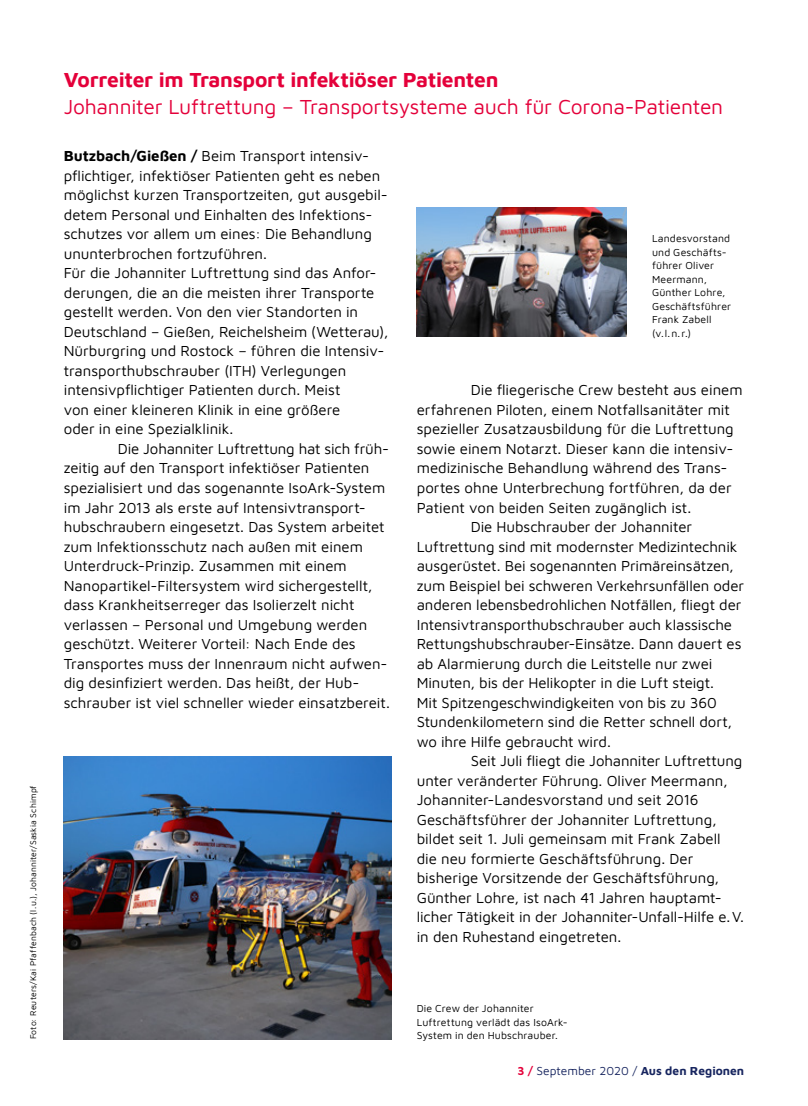
<style>
.page{position:relative;width:808px;height:1106px;background:#fff}
.page>*{position:absolute;margin:0;border:0;box-sizing:border-box;transform-origin:0 0}
.t1{font:21px "Maven Pro";letter-spacing:-.01em;color:#e4003a}
.t2{font:700 21px "Maven Pro";letter-spacing:-.015em;color:#e4003a}
.t3{font:15px/19.5px "Maven Pro";color:#000}
.t4{font:12px "Maven Pro";color:#17255f}
.t5{font:10.5px/13.5px "Maven Pro";letter-spacing:.015em;color:#000}
.t6{font:8.55px "Maven Pro";letter-spacing:.02em;color:#000}
.s1{font-weight:700}
.s2{font-weight:700;color:#e4003a}
</style>
<div class="page">
<img style="left:64px;top:757px;width:327px;height:282px">
<img style="left:417px;top:207px;width:209px;height:130px">
<p class="t6" style="left:27px;top:1039px;width:255px;rotate:-90deg">Foto: Reuters/Kai Pfaffenbach (l.u.), Johanniter/Saskia Schimpf</p>
<h1 class="t2" style="left:64px;top:66px;width:436px">Vorreiter im Transport infektiöser Patienten</h1>
<h1 class="t1" style="left:64px;top:93px;width:661px">Johanniter Luftrettung – Transportsysteme auch für Corona-Patienten</h1>
<p class="t3" style="left:64px;top:145px;width:326px"><span class="s1">Butzbach/Gießen /</span> Beim Transport intensiv&shy;pflichtiger, infektiöser Patienten geht es neben möglichst kurzen Transportzeiten, gut ausgebil&shy;detem Personal und Einhalten des Infektions&shy;schutzes vor allem um eines: Die Behandlung ununterbrochen fortzuführen.<br>Für die Johanniter Luftrettung sind das Anfor&shy;derungen, die an die meisten ihrer Transporte gestellt werden. Von den vier Standorten in Deutschland – Gießen, Reichelsheim (Wetterau), Nürburgring und Rostock – führen die Intensiv&shy;transporthubschrauber (ITH) Verlegungen intensivpflichtiger Patienten durch. Meist<br>von einer kleineren Klinik in eine größere<br>oder in eine Spezialklinik.</p>
<p class="t3" style="left:64px;top:438px;width:328px;text-indent:54px">Die Johanniter Luftrettung hat sich früh&shy;zeitig auf den Transport infektiöser Patienten spezialisiert und das sogenannte IsoArk-System im Jahr 2013 als erste auf Intensivtransport&shy;hubschraubern eingesetzt. Das System arbeitet zum Infektionsschutz nach außen mit einem Unterdruck-Prinzip. Zusammen mit einem Nanopartikel-Filtersystem wird sichergestellt, dass Krankheitserreger das Isolierzelt nicht verlassen – Personal und Umgebung werden geschützt. Weiterer Vorteil: Nach Ende des Transportes muss der Innenraum nicht aufwen&shy;dig desinfiziert werden. Das heißt, der Hub&shy;schrauber ist viel schneller wieder einsatzbereit.</p>
<p class="t5" style="left:652px;top:231px;width:81px">Landesvorstand und Geschäfts&shy;führer Oliver<br>Meermann,<br>Günther Lohre,<br>Geschäftsführer<br>Frank Zabell (v.l.n.r.)</p>
<p class="t3" style="left:471px;top:379px;width:273px">Die fliegerische Crew besteht aus einem</p>
<p class="t3" style="left:417px;top:399px;width:315px">erfahrenen Piloten, einem Notfallsanitäter mit</p>
<p class="t3" style="left:417px;top:418px;width:319px">spezieller Zusatzausbildung für die Luftrettung</p>
<p class="t3" style="left:417px;top:438px;width:318px">sowie einem Notarzt. Dieser kann die intensiv-</p>
<p class="t3" style="left:417px;top:457px;width:312px">medizinische Behandlung während des Trans-</p>
<p class="t3" style="left:417px;top:477px;width:316px">portes ohne Unterbrechung fortführen, da der</p>
<p class="t3" style="left:417px;top:496px;width:276px">Patient von beiden Seiten zugänglich ist.</p>
<p class="t3" style="left:471px;top:516px;width:223px">Die Hubschrauber der Johanniter</p>
<p class="t3" style="left:417px;top:535px;width:322px">Luftrettung sind mit modernster Medizintechnik</p>
<p class="t3" style="left:417px;top:555px;width:319px">ausgerüstet. Bei sogenannten Primäreinsätzen,</p>
<p class="t3" style="left:417px;top:574px;width:329px">zum Beispiel bei schweren Verkehrsunfällen oder</p>
<p class="t3" style="left:417px;top:594px;width:326px">anderen lebensbedrohlichen Notfällen, fliegt der</p>
<p class="t3" style="left:417px;top:613px;width:317px">Intensivtransporthubschrauber auch klassische</p>
<p class="t3" style="left:417px;top:633px;width:326px">Rettungshubschrauber-Einsätze. Dann dauert es</p>
<p class="t3" style="left:417px;top:652px;width:297px">ab Alarmierung durch die Leitstelle nur zwei</p>
<p class="t3" style="left:417px;top:672px;width:299px">Minuten, bis der Helikopter in die Luft steigt.</p>
<p class="t3" style="left:417px;top:691px;width:302px">Mit Spitzengeschwindigkeiten von bis zu 360</p>
<p class="t3" style="left:417px;top:711px;width:317px">Stundenkilometern sind die Retter schnell dort,</p>
<p class="t3" style="left:417px;top:730px;width:196px">wo ihre Hilfe gebraucht wird.</p>
<p class="t3" style="left:471px;top:750px;width:273px">Seit Juli fliegt die Johanniter Luftrettung</p>
<p class="t3" style="left:417px;top:769px;width:312px">unter veränderter Führung. Oliver Meermann,</p>
<p class="t3" style="left:417px;top:789px;width:283px">Johanniter-Landesvorstand und seit 2016</p>
<p class="t3" style="left:417px;top:808px;width:301px">Geschäftsführer der Johanniter Luftrettung,</p>
<p class="t3" style="left:417px;top:828px;width:305px">bildet seit 1. Juli gemeinsam mit Frank Zabell</p>
<p class="t3" style="left:417px;top:847px;width:278px">die neu formierte Geschäftsführung. Der</p>
<p class="t3" style="left:417px;top:867px;width:304px">bisherige Vorsitzende der Geschäftsführung,</p>
<p class="t3" style="left:417px;top:886px;width:306px">Günther Lohre, ist nach 41 Jahren hauptamt-</p>
<p class="t3" style="left:417px;top:906px;width:329px">licher Tätigkeit in der Johanniter-Unfall-Hilfe e.V.</p>
<p class="t3" style="left:417px;top:925px;width:206px">in den Ruhestand eingetreten.</p>
<p class="t5" style="left:417px;top:1001px;width:153px">Die Crew der Johanniter<br>Luftrettung verlädt das IsoArk-<br>System in den Hubschrauber.</p>
<p class="t4" style="left:517px;top:1063px;width:228px"><span class="s2">3 /</span> September 2020 / <span class="s1">Aus den Regionen</span></p>
</div>
